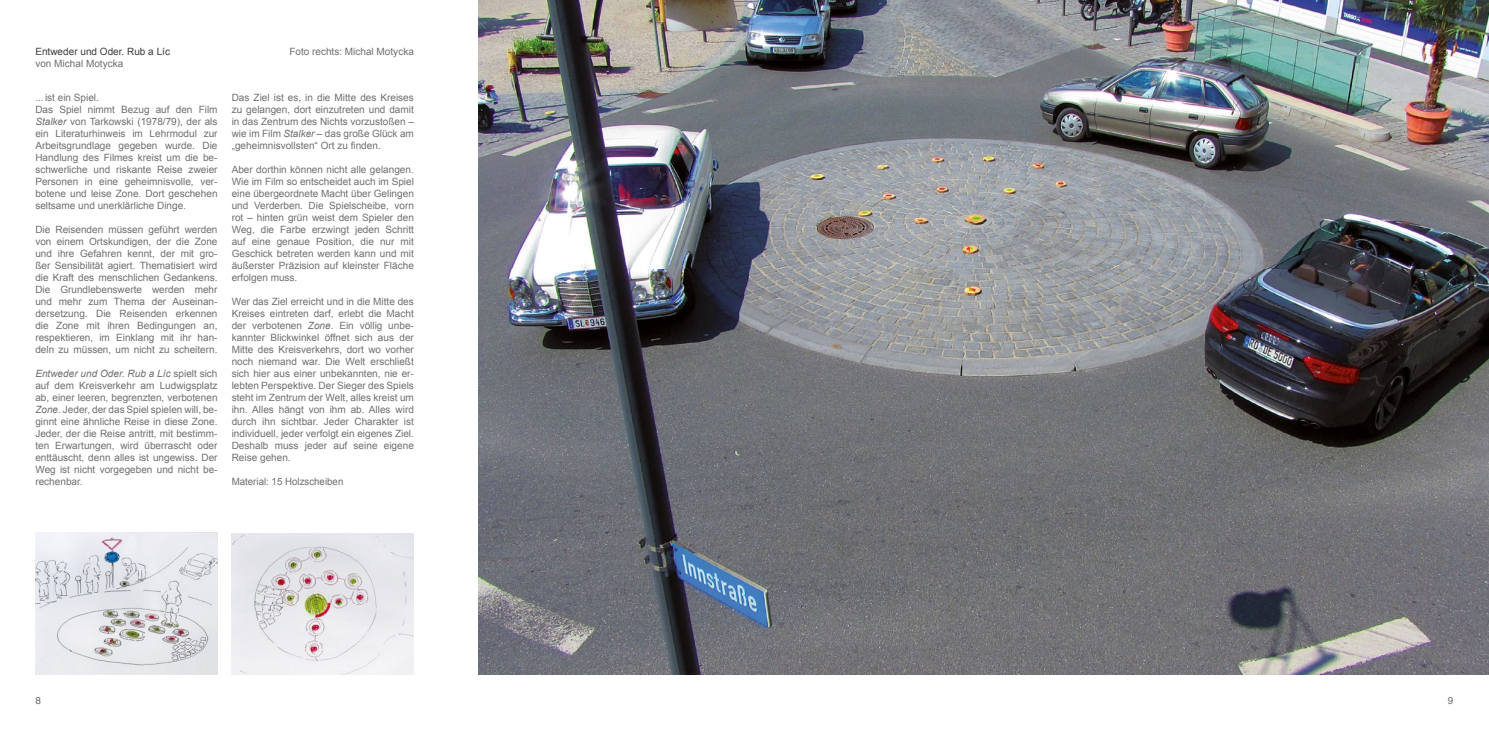
<style>
.page{position:relative;width:1489px;height:745px;background:#fff}
.page>*{position:absolute;margin:0;border:0;box-sizing:border-box;transform-origin:0 0}
.t1{font:10px/12px "Arial";color:#6f6f6e;text-align:justify}
.t2{font:10px "Arial";color:#3b3b3a}
.t3{font:10px "Helvetica";color:#6f6f6e}
.s1{font-style:italic}
</style>
<div class="page">
<img style="left:35px;top:532px;width:182px;height:142px">
<img style="left:232px;top:533px;width:182px;height:141px">
<img style="left:478px;top:0;width:1010px;height:674px">
<p class="t2" style="left:35px;top:45px;width:136px">Entweder und Oder. Rub a Líc</p>
<p class="t1" style="left:35px;top:58px;width:89px">von Michal Motycka</p>
<p class="t1" style="left:289px;top:46px;width:126px">Foto rechts: Michal Motycka</p>
<p class="t1" style="left:35px;top:91px;width:184px;text-align:left">... ist ein Spiel.<br>Das Spiel nimmt Bezug auf den Film <span class="s1">Stalker</span> von Tarkowski (1978/79), der als ein Literaturhinweis im Lehrmodul zur Arbeitsgrundlage gegeben wurde. Die Handlung des Filmes kreist um die be&shy;schwerliche und riskante Reise zweier Personen in eine geheimnisvolle, ver&shy;botene und leise Zone. Dort geschehen seltsame und unerklärliche Dinge.</p>
<p class="t1" style="left:35px;top:223px;width:184px">Die Reisenden müssen geführt werden von einem Ortskundigen, der die Zone und ihre Gefahren kennt, der mit gro&shy;ßer Sensibilität agiert. Thematisiert wird die Kraft des menschlichen Gedankens.<br>Die Grundlebenswerte werden mehr und mehr zum Thema der Auseinan&shy;dersetzung. Die Reisenden erkennen die Zone mit ihren Bedingungen an, respektieren, im Einklang mit ihr han&shy;deln zu müssen, um nicht zu scheitern.</p>
<p class="t1" style="left:35px;top:367px;width:184px"><span class="s1">Entweder und Oder. Rub a Líc</span> spielt sich auf dem Kreisverkehr am Ludwigsplatz ab, einer leeren, begrenzten, verbotenen <span class="s1">Zone</span>. Jeder, der das Spiel spielen will, be&shy;ginnt eine ähnliche Reise in diese Zone.<br>Jeder, der die Reise antritt, mit bestimm&shy;ten Erwartungen, wird überrascht oder enttäuscht, denn alles ist ungewiss. Der Weg ist nicht vorgegeben und nicht be&shy;rechenbar.</p>
<p class="t1" style="left:232px;top:91px;width:184px">Das Ziel ist es, in die Mitte des Kreises zu gelangen, dort einzutreten und damit in das Zentrum des Nichts vorzustoßen – wie im Film <span class="s1">Stalker</span> – das große Glück am „geheimnisvollsten“ Ort zu finden.</p>
<p class="t1" style="left:232px;top:163px;width:184px">Aber dorthin können nicht alle gelangen.<br>Wie im Film so entscheidet auch im Spiel eine übergeordnete Macht über Gelingen und Verderben. Die Spielscheibe, vorn rot – hinten grün weist dem Spieler den Weg, die Farbe erzwingt jeden Schritt auf eine genaue Position, die nur mit Geschick betreten werden kann und mit äußerster Präzision auf kleinster Fläche erfolgen muss.</p>
<p class="t1" style="left:232px;top:295px;width:184px">Wer das Ziel erreicht und in die Mitte des Kreises eintreten darf, erlebt die Macht der verbotenen <span class="s1">Zone</span>. Ein völlig unbe&shy;kannter Blickwinkel öffnet sich aus der Mitte des Kreisverkehrs, dort wo vorher noch niemand war. Die Welt erschließt sich hier aus einer unbekannten, nie er&shy;lebten Perspektive. Der Sieger des Spiels steht im Zentrum der Welt, alles kreist um ihn. Alles hängt von ihm ab. Alles wird durch ihn sichtbar. Jeder Charakter ist individuell, jeder verfolgt ein eigenes Ziel.<br>Deshalb muss jeder auf seine eigene Reise gehen.</p>
<p class="t1" style="left:232px;top:475px;width:113px">Material: 15 Holzscheiben</p>
<p class="t3" style="left:35px;top:692px;width:7px">8</p>
<p class="t3" style="left:1447px;top:692px;width:7px">9</p>
</div>
